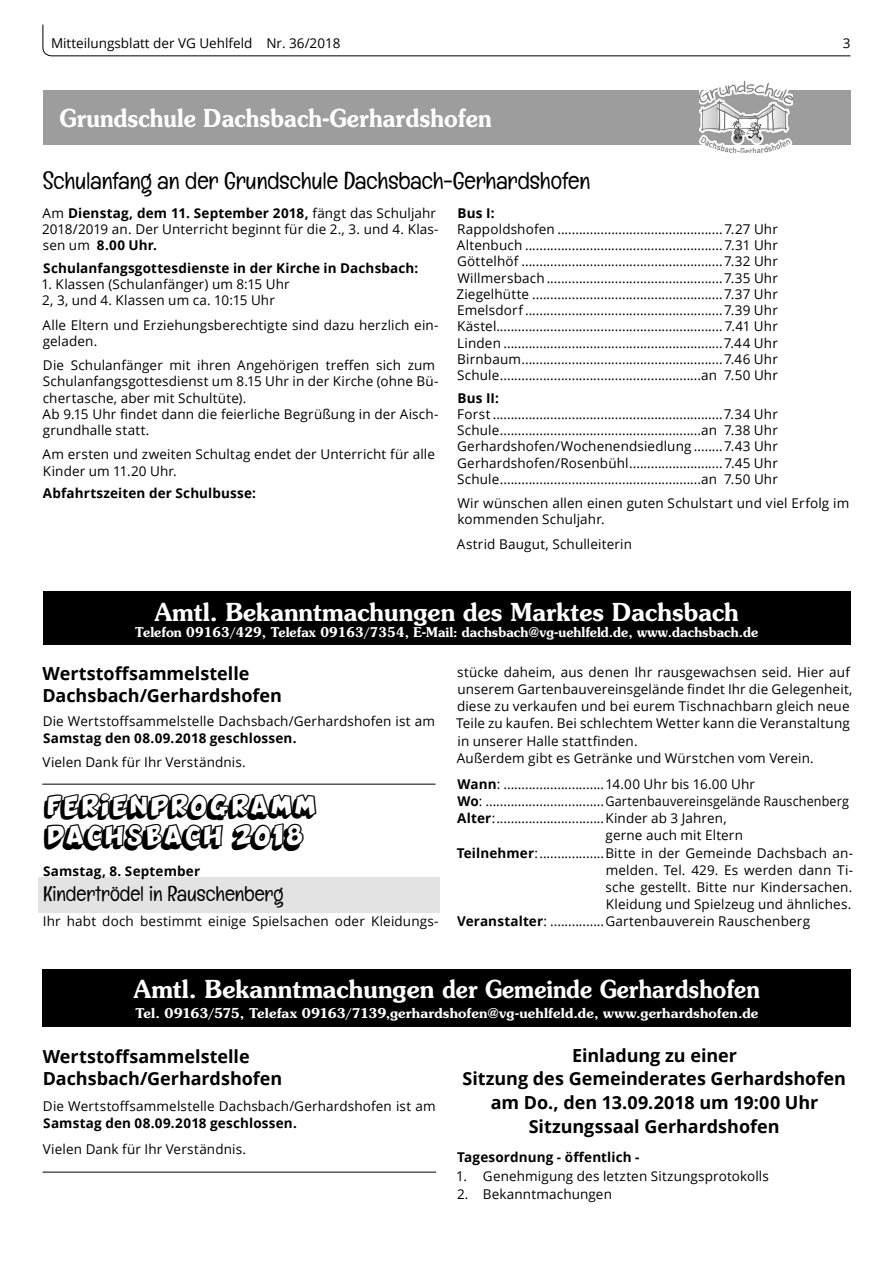
<style>
.page{position:relative;width:893px;height:1263px;background:#fff}
.page>*{position:absolute;margin:0;border:0;box-sizing:border-box;transform-origin:0 0}
.t1{font:600 24.75px "Souvenir";color:#fff;scale:.95 1}
.t2{font:600 24.75px "Souvenir";color:#fff;scale:.89 1}
.t3{font:24px "Englebert";letter-spacing:-.005em;color:#000}
.t4{font:21px/29.5px "Dynamix";color:#000}
.t5{font:21px "Englebert";letter-spacing:-.005em;color:#000}
.t6{font:700 18px/23.9px "Open Sans";color:#000}
.t7{font:13.5px/16.2px "Open Sans";letter-spacing:.01em;color:#000}
.t8{font:700 13.5px "Open Sans";letter-spacing:.01em;color:#000}
.t9{font:600 13.5px "Souvenir";color:#fff;scale:.95 1}
.t10{font:600 13.5px "Souvenir";color:#fff}
.s1{font-weight:700}
</style>
<div class="page">
<svg style="left:42px;top:24px;width:809px;height:33px"></svg>
<div style="left:43px;top:90px;width:807px;height:55px;background:#9d9d9d"></div>
<img style="left:703px;top:81px;width:85px;height:72px">
<img style="left:699px;top:90px;width:94px;height:55px">
<div style="left:43px;top:592px;width:808px;height:53px;background:#000"></div>
<hr style="left:42px;top:784px;width:394px;height:1px;background:#000">
<div style="left:38px;top:877px;width:402px;height:35px;background:#e3e3e3"></div>
<div style="left:43px;top:969px;width:808px;height:57px;background:#000"></div>
<hr style="left:43px;top:1172px;width:393px;height:1px;background:#000">
<p class="t7" style="left:51px;top:34px;width:291px">Mitteilungsblatt der VG Uehlfeld Nr. 36/2018</p>
<p class="t7" style="left:843px;top:34px;width:9px">3</p>
<h1 class="t2" style="left:60px;top:103px;width:487px">Grundschule Dachsbach-Gerhardshofen</h1>
<h2 class="t3" style="left:43px;top:166px;width:549px">Schulanfang an der Grundschule Dachsbach-Gerhardshofen</h2>
<p class="t7" style="left:42px;top:204px;width:398px">Am <span class="s1">Dienstag, dem 11. September 2018,</span> fängt das Schuljahr<br>2018/2019 an. Der Unterricht beginnt für die 2., 3. und 4. Klas&shy;sen um <span class="s1">8.00 Uhr.</span></p>
<p class="t8" style="left:43px;top:258px;width:377px">Schulanfangsgottesdienste in der Kirche in Dachsbach:</p>
<p class="t7" style="left:41px;top:276px;width:250px">1. Klassen (Schulanfänger) um 8:15 Uhr<br>2, 3, und 4. Klassen um ca. 10:15 Uhr</p>
<p class="t7" style="left:43px;top:316px;width:397px">Alle Eltern und Erziehungsberechtigte sind dazu herzlich ein&shy;geladen.</p>
<p class="t7" style="left:43px;top:357px;width:397px">Die Schulanfänger mit ihren Angehörigen treffen sich zum Schulanfangsgottesdienst um 8.15 Uhr in der Kirche (ohne Bü&shy;chertasche, aber mit Schultüte).<br>Ab 9.15 Uhr findet dann die feierliche Begrüßung in der Aisch&shy;grundhalle statt.</p>
<p class="t7" style="left:43px;top:446px;width:394px">Am ersten und zweiten Schultag endet der Unterricht für alle<br>Kinder um 11.20 Uhr.</p>
<p class="t8" style="left:43px;top:484px;width:215px">Abfahrtszeiten der Schulbusse:</p>
<p class="t8" style="left:457px;top:203px;width:39px">Bus I:</p>
<p class="t7" style="left:457px;top:221px;width:323px;text-align:justify">Rappoldshofen ..............................................7.27 Uhr Altenbuch .......................................................7.31 Uhr Göttelhöf ........................................................7.32 Uhr Willmersbach .................................................7.35 Uhr Ziegelhütte .....................................................7.37 Uhr Emelsdorf .......................................................7.39 Uhr Kästel............................................................... 7.41 Uhr Linden .............................................................7.44 Uhr Birnbaum ........................................................7.46 Uhr Schule ........................................................an 7.50 Uhr</p>
<p class="t8" style="left:457px;top:388px;width:43px">Bus II:</p>
<p class="t7" style="left:457px;top:405px;width:322px;text-align:justify">Forst ................................................................7.34 Uhr Schule ........................................................an 7.38 Uhr Gerhardshofen/Wochenendsiedlung ........7.43 Uhr Gerhardshofen/Rosenbühl ..........................7.45 Uhr Schule ........................................................an 7.50 Uhr</p>
<p class="t7" style="left:457px;top:495px;width:393px">Wir wünschen allen einen guten Schulstart und viel Erfolg im kommenden Schuljahr.</p>
<p class="t7" style="left:457px;top:535px;width:177px">Astrid Baugut, Schulleiterin</p>
<h1 class="t1" style="left:155px;top:596px;width:616px">Amtl. Bekanntmachungen des Marktes Dachsbach</h1>
<p class="t9" style="left:135px;top:623px;width:657px">Telefon 09163/429, Telefax 09163/7354, E-Mail: dachsbach@vg-uehlfeld.de, www.dachsbach.de</p>
<h3 class="t6" style="left:42px;top:662px;width:241px;line-height:21.6px">Wertstoffsammelstelle<br>Dachsbach/Gerhardshofen</h3>
<p class="t7" style="left:43px;top:713px;width:394px">Die Wertstoffsammelstelle Dachsbach/Gerhardshofen ist am</p>
<p class="t8" style="left:43px;top:728px;width:255px">Samstag den 08.09.2018 geschlossen.</p>
<p class="t7" style="left:43px;top:754px;width:205px">Vielen Dank für Ihr Verständnis.</p>
<h3 class="t4" style="left:44px;top:791px;width:273px">FERIENPROGRAMM<br>DACHSBACH 2018</h3>
<p class="t8" style="left:43px;top:862px;width:159px">Samstag, 8. September</p>
<h3 class="t5" style="left:43px;top:881px;width:242px">Kindertrödel in Rauschenberg</h3>
<p class="t7" style="left:43px;top:913px;width:397px">Ihr habt doch bestimmt einige Spielsachen oder Kleidungs-</p>
<p class="t7" style="left:456px;top:663px;width:398px;line-height:17.1px">stücke daheim, aus denen Ihr rausgewachsen seid. Hier auf unserem Gartenbauvereinsgelände findet Ihr die Gelegenheit, diese zu verkaufen und bei eurem Tischnachbarn gleich neue Teile zu kaufen. Bei schlechtem Wetter kann die Veranstaltung in unserer Halle stattfinden.<br>Außerdem gibt es Getränke und Würstchen vom Verein.</p>
<p class="t7" style="left:458px;top:775px;width:299px"><span class="s1">Wann</span>: ............................14.00 Uhr bis 16.00 Uhr</p>
<p class="t7" style="left:458px;top:793px;width:393px"><span class="s1">Wo</span>: .................................Gartenbauvereinsgelände Rauschenberg</p>
<p class="t7" style="left:457px;top:810px;width:271px"><span class="s1">Alter</span>: .............................. Kinder ab 3 Jahren,</p>
<p class="t7" style="left:606px;top:827px;width:139px">gerne auch mit Eltern</p>
<p class="t7" style="left:457px;top:844px;width:398px"><span class="s1">Teilnehmer</span>: .................. Bitte in der Gemeinde Dachsbach an-</p>
<p class="t7" style="left:606px;top:861px;width:249px">melden. Tel. 429. Es werden dann Ti-</p>
<p class="t7" style="left:606px;top:878px;width:248px">sche gestellt. Bitte nur Kindersachen.</p>
<p class="t7" style="left:606px;top:896px;width:247px">Kleidung und Spielzeug und ähnliches.</p>
<p class="t7" style="left:457px;top:913px;width:354px"><span class="s1">Veranstalter</span>: ...............Gartenbauverein Rauschenberg</p>
<h1 class="t1" style="left:134px;top:972px;width:660px">Amtl. Bekanntmachungen der Gemeinde Gerhardshofen</h1>
<p class="t10" style="left:135px;top:1004px;width:625px">Tel. 09163/575, Telefax 09163/7139,gerhardshofen@vg-uehlfeld.de, www.gerhardshofen.de</p>
<h3 class="t6" style="left:43px;top:1044px;width:241px;line-height:22.5px">Wertstoffsammelstelle<br>Dachsbach/Gerhardshofen</h3>
<p class="t7" style="left:43px;top:1098px;width:394px">Die Wertstoffsammelstelle Dachsbach/Gerhardshofen ist am</p>
<p class="t8" style="left:43px;top:1114px;width:255px">Samstag den 08.09.2018 geschlossen.</p>
<p class="t7" style="left:43px;top:1141px;width:205px">Vielen Dank für Ihr Verständnis.</p>
<h3 class="t6" style="left:462px;top:1042px;width:385px;text-align:center">Einladung zu einer<br>Sitzung des Gemeinderates Gerhardshofen am Do., den 13.09.2018 um 19:00 Uhr<br>Sitzungssaal Gerhardshofen</h3>
<p class="t8" style="left:457px;top:1148px;width:184px">Tagesordnung - öffentlich -</p>
<p class="t7" style="left:456px;top:1167px;width:314px">1. Genehmigung des letzten Sitzungsprotokolls</p>
<p class="t7" style="left:457px;top:1186px;width:156px">2. Bekanntmachungen</p>
</div>
